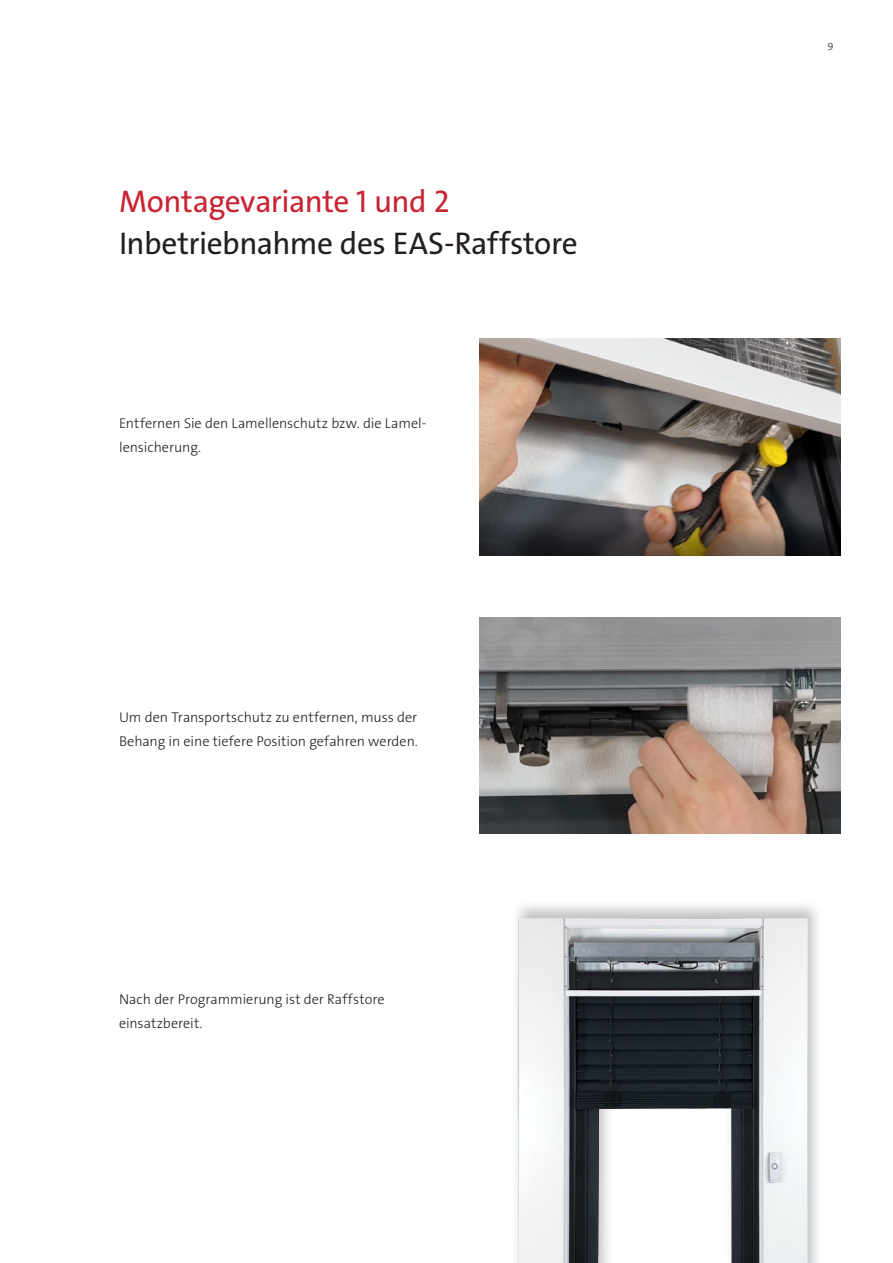
<style>
.page{position:relative;width:893px;height:1263px;background:#fff}
.page>*{position:absolute;margin:0;border:0;box-sizing:border-box;transform-origin:0 0}
.t1{font:31.5px "The Sans Os F";letter-spacing:-.015em;color:#231f20}
.t2{font:31.5px "The Sans Os F";letter-spacing:-.015em;color:#c82434}
.Copy{font:300 14.25px/24px "The Sans Os F";letter-spacing:-.005em;color:#231f20}
.t3{font:300 10.5px "The Sans Os F";color:#231f20}
</style>
<div class="page">
<img style="left:479px;top:338px;width:362px;height:217px">
<img style="left:479px;top:617px;width:362px;height:217px">
<img style="left:517px;top:905px;width:301px;height:358px">
<p class="t2" style="left:119px;top:181px;width:332px">Montagevariante 1 und 2</p>
<p class="t1" style="left:119px;top:223px;width:460px">Inbetriebnahme des EAS-Raffstore</p>
<p class="Copy" style="left:119px;top:412px;width:309px">Entfernen Sie den Lamellenschutz bzw. die Lamel&shy;lensicherung.</p>
<p class="Copy" style="left:119px;top:706px;width:300px">Um den Transportschutz zu entfernen, muss der<br>Behang in eine tiefere Position gefahren werden.</p>
<p class="Copy" style="left:119px;top:988px;width:267px">Nach der Programmierung ist der Raffstore</p>
<p class="Copy" style="left:119px;top:1012px;width:85px">einsatzbereit.</p>
<p class="t3" style="left:827px;top:40px;width:8px">9</p>
</div>
